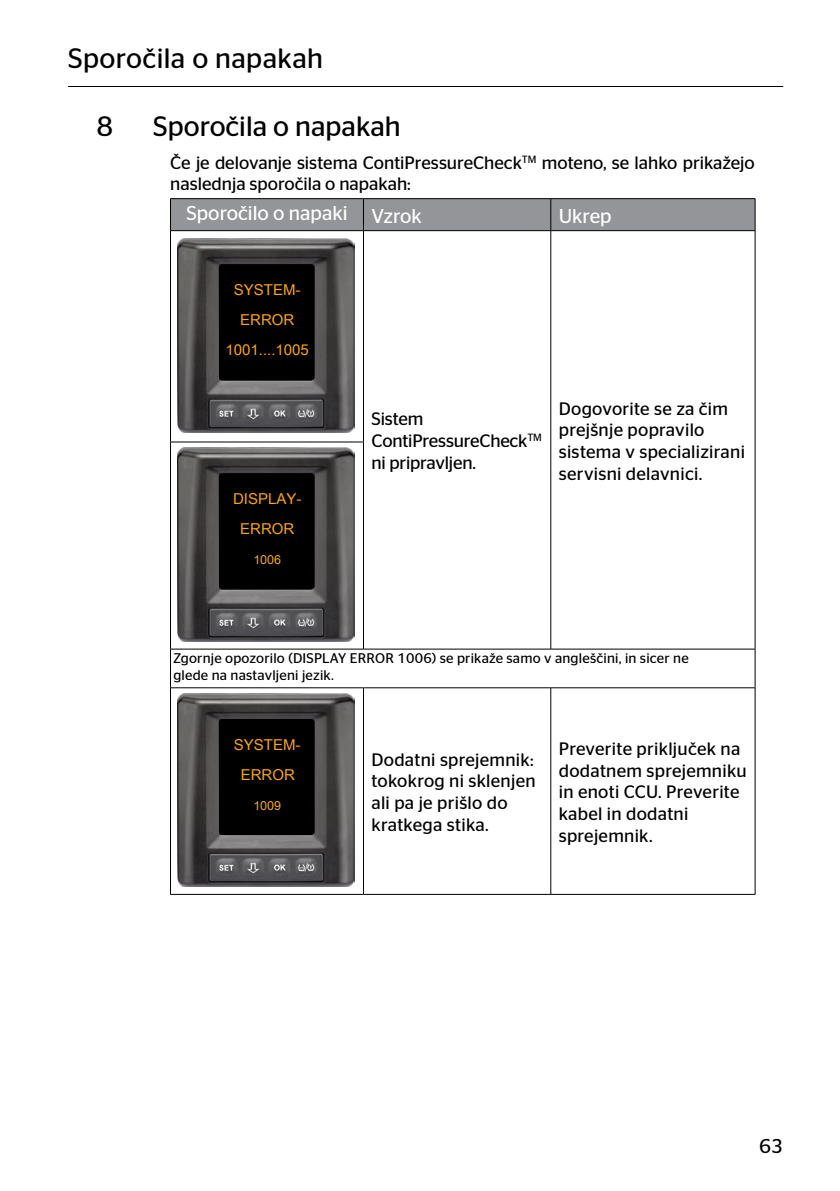
<style>
.page{position:relative;width:840px;height:1191px;background:#fff}
.page>*{position:absolute;margin:0;border:0;box-sizing:border-box;transform-origin:0 0}
.t1{font:28px "Continental Stag Sans";color:#000}
.t2{font:20px "Continental Stag Sans";color:#fff}
.t3{font:20px "Continental Stag Sans";color:#000}
.t4{font:18px/21.6px "Continental Stag Sans";letter-spacing:.015em;color:#000}
.t5{font:18px/21.6px "Continental Stag Sans";letter-spacing:-.01em;color:#000}
.t6{font:15px/30px "Arial Unicode MS";color:#faa61a;text-align:center}
.t7{font:14px/16.8px "Continental Stag Sans";letter-spacing:.015em;color:#000}
.t8{font:12.4px "Arial Unicode MS";color:#faa61a}
</style>
<div class="page">
<hr style="left:68px;top:86px;width:714px;height:1px;background:#000">
<div style="left:171px;top:199px;width:583px;height:31px;background:#939598"></div>
<hr style="left:754px;top:649px;width:1px;height:38px;background:#000">
<hr style="left:170px;top:198px;width:193px;height:1px;background:#000">
<hr style="left:170px;top:199px;width:1px;height:31px;background:#000">
<hr style="left:363px;top:198px;width:187px;height:1px;background:#000">
<hr style="left:363px;top:199px;width:1px;height:31px;background:#000">
<hr style="left:550px;top:198px;width:205px;height:1px;background:#000">
<hr style="left:550px;top:199px;width:1px;height:31px;background:#000">
<hr style="left:754px;top:199px;width:1px;height:31px;background:#000">
<hr style="left:170px;top:230px;width:193px;height:1px;background:#000">
<hr style="left:170px;top:231px;width:1px;height:211px;background:#000">
<hr style="left:363px;top:230px;width:187px;height:1px;background:#000">
<hr style="left:363px;top:231px;width:1px;height:211px;background:#000">
<hr style="left:550px;top:230px;width:205px;height:1px;background:#000">
<hr style="left:550px;top:231px;width:1px;height:211px;background:#000">
<hr style="left:754px;top:231px;width:1px;height:211px;background:#000">
<hr style="left:170px;top:441px;width:193px;height:1px;background:#000">
<hr style="left:170px;top:442px;width:1px;height:207px;background:#000">
<hr style="left:363px;top:442px;width:1px;height:207px;background:#000">
<hr style="left:550px;top:442px;width:1px;height:207px;background:#000">
<hr style="left:754px;top:442px;width:1px;height:207px;background:#000">
<hr style="left:170px;top:649px;width:193px;height:1px;background:#000">
<hr style="left:170px;top:649px;width:1px;height:38px;background:#000">
<hr style="left:363px;top:649px;width:187px;height:1px;background:#000">
<hr style="left:550px;top:649px;width:205px;height:1px;background:#000">
<hr style="left:170px;top:687px;width:193px;height:1px;background:#000">
<hr style="left:170px;top:688px;width:1px;height:206px;background:#000">
<hr style="left:363px;top:687px;width:187px;height:1px;background:#000">
<hr style="left:363px;top:688px;width:1px;height:206px;background:#000">
<hr style="left:550px;top:687px;width:205px;height:1px;background:#000">
<hr style="left:550px;top:688px;width:1px;height:206px;background:#000">
<hr style="left:754px;top:688px;width:1px;height:206px;background:#000">
<hr style="left:170px;top:894px;width:193px;height:1px;background:#000">
<hr style="left:363px;top:894px;width:187px;height:1px;background:#000">
<hr style="left:550px;top:894px;width:205px;height:1px;background:#000">
<img style="left:177px;top:239px;width:177px;height:193px">
<div style="left:219px;top:264px;width:95px;height:116px;background:#000;border-radius:4px"></div>
<img style="left:177px;top:448px;width:177px;height:193px">
<div style="left:219px;top:473px;width:95px;height:116px;background:#000;border-radius:4px"></div>
<img style="left:177px;top:693px;width:177px;height:193px">
<div style="left:219px;top:719px;width:95px;height:116px;background:#000;border-radius:4px"></div>
<h1 class="t1" style="left:68px;top:42px;width:256px">Sporočila o napakah</h1>
<h1 class="t1" style="left:96px;top:110px;width:18px">8</h1>
<h1 class="t1" style="left:153px;top:110px;width:249px">Sporočila o napakah</h1>
<p class="t4" style="left:170px;top:152px;width:585px">Če je delovanje sistema ContiPressureCheck<sup>TM</sup> moteno, se lahko prikažejo naslednja sporočila o napakah:</p>
<p class="t2" style="left:186px;top:202px;width:237px">Sporočilo o napaki Vzrok</p>
<p class="t2" style="left:558px;top:204px;width:54px">Ukrep</p>
<p class="t6" style="left:225px;top:274px;width:85px">SYSTEM-<br>ERROR<br>1001....1005</p>
<p class="t6" style="left:233px;top:483px;width:70px">DISPLAY-<br>ERROR</p>
<p class="t8" style="left:253px;top:551px;width:29px">1006</p>
<p class="t5" style="left:371px;top:408px;width:172px">Sistem<br>ContiPressureCheck<sup>TM </sup>ni pripravljen.</p>
<p class="t4" style="left:558px;top:397px;width:187px">Dogovorite se za čim prejšnje popravilo sistema v specializirani servisni delavnici.</p>
<p class="t7" style="left:173px;top:650px;width:516px">Zgornje opozorilo (DISPLAY ERROR 1006) se prikaže samo v angleščini, in sicer ne glede na nastavljeni jezik.</p>
<p class="t6" style="left:234px;top:729px;width:68px">SYSTEM-<br>ERROR</p>
<p class="t8" style="left:253px;top:796px;width:29px">1009</p>
<p class="t4" style="left:371px;top:748px;width:165px">Dodatni sprejemnik: tokokrog ni sklenjen ali pa je prišlo do kratkega stika.</p>
<p class="t4" style="left:558px;top:738px;width:189px">Preverite priključek na dodatnem sprejemniku in enoti CCU. Preverite kabel in dodatni sprejemnik.</p>
<p class="t3" style="left:758px;top:1134px;width:25px">63</p>
</div>
